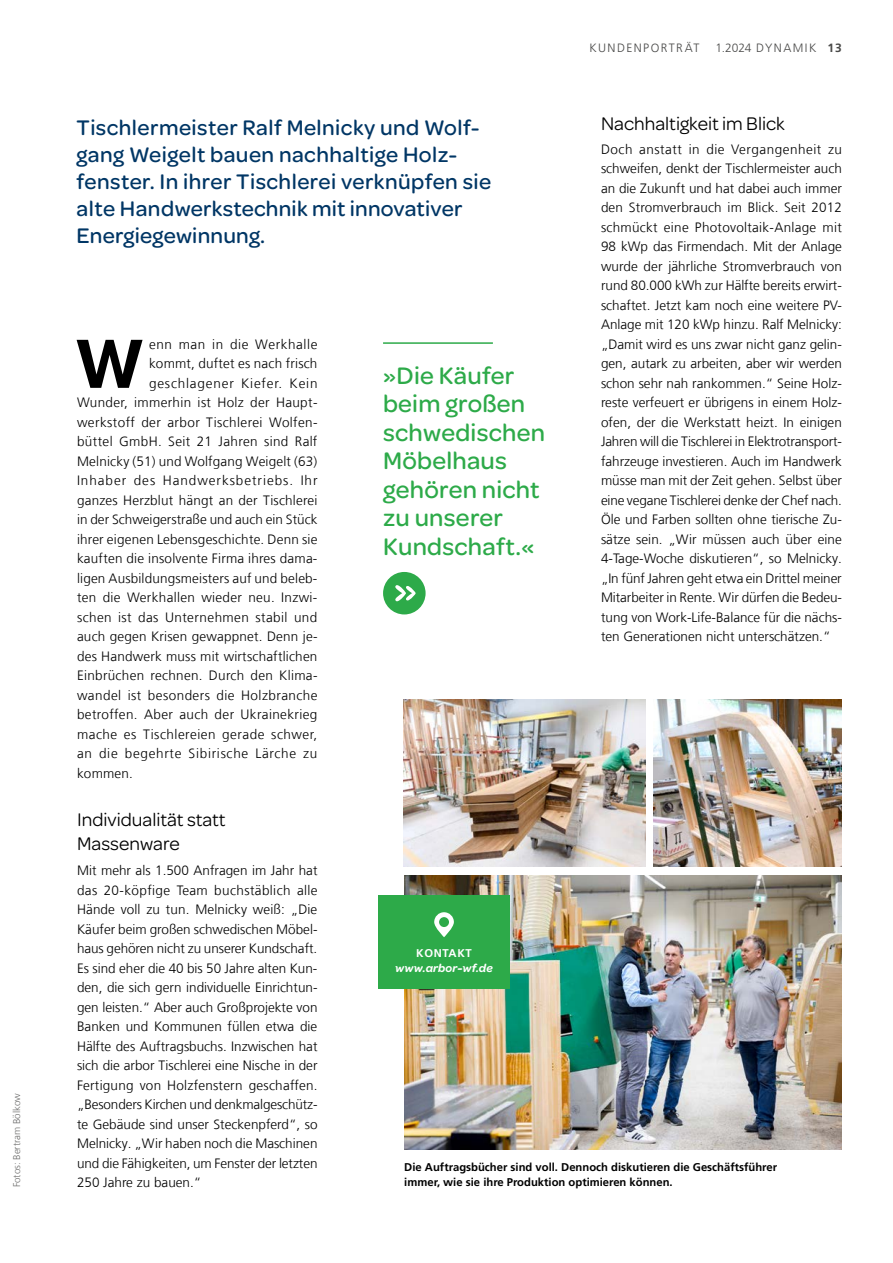
<style>
.page{position:relative;width:893px;height:1263px;background:#fff}
.page>*{position:absolute;margin:0;border:0;box-sizing:border-box;transform-origin:0 0}
.t1{font:700 72px "Proxima Nova";color:#000}
.t2{font:500 25.5px/28.5px "Omnes";letter-spacing:.01em;color:#2daa49}
.t3{font:500 22.5px/27px "Omnes";letter-spacing:.02em;color:#003665}
.t4{font:19.5px/24px "Omnes";color:#000}
.t5{font:300 13.5px/19.5px "Frutiger LT Com";letter-spacing:.015em;color:#000;text-align:justify}
.t6{font:300 13.5px "Frutiger LT Com";letter-spacing:.035em;color:#000}
.t7{font:300 13.5px "Frutiger LT Com";letter-spacing:.04em;color:#000}
.t8{font:300 13.5px "Frutiger LT Com";letter-spacing:.07em;color:#000}
.t9{font:300 13.5px "Frutiger LT Com";letter-spacing:.055em;color:#000}
.t10{font:300 13.5px "Frutiger LT Com";letter-spacing:.06em;color:#000}
.t11{font:300 13.5px "Frutiger LT Com";letter-spacing:.045em;color:#000}
.t12{font:300 12px "Frutiger LT Com";letter-spacing:.12em;color:#494948}
.t13{font:italic 600 12px "Omnes";letter-spacing:.01em;color:#fff}
.t14{font:700 11.25px/15px "Frutiger LT Com";color:#000}
.t15{font:700 11.25px "Frutiger LT Com";letter-spacing:.06em;color:#fff}
.t16{font:300 9.75px "Frutiger LT Com";color:#6f6f6e}
.s1{font-weight:700}
</style>
<div class="page">
<hr style="left:383px;top:342px;width:110px;height:2px;background:#2daa49">
<div style="left:383px;top:572px;width:43px;height:42px;background:#2daa49;border-radius:50%"></div>
<svg style="left:395px;top:585px;width:21px;height:16px"></svg>
<img style="left:404px;top:875px;width:438px;height:274px">
<img style="left:404px;top:700px;width:241px;height:167px">
<img style="left:654px;top:700px;width:188px;height:167px">
<div style="left:378px;top:895px;width:132px;height:93px;background:#2daa49"></div>
<svg style="left:434px;top:912px;width:20px;height:25px"></svg>
<p class="t16" style="left:11px;top:1187px;width:96px;rotate:-90deg">Fotos: Bertram Bölkow</p>
<p class="t12" style="left:589px;top:40px;width:112px">KUNDENPORTRÄT</p>
<p class="t12" style="left:716px;top:40px;width:128px">1.2024 DYNAMIK <span class="s1">13</span></p>
<h3 class="t4" style="left:601px;top:111px;width:185px">Nachhaltigkeit im Blick</h3>
<p class="t5" style="left:601px;top:139px;width:243px">Doch anstatt in die Vergangenheit zu schweifen, denkt der Tischlermeister auch an die Zukunft und hat dabei auch immer den Stromverbrauch im Blick. Seit 2012 schmückt eine Photovoltaik-Anlage mit 98 kWp das Firmendach. Mit der Anlage wurde der jährliche Stromverbrauch von rund 80.000 kWh zur Hälfte bereits erwirt&shy;schaftet. Jetzt kam noch eine weitere PV-Anlage mit 120 kWp hinzu. Ralf Melnicky: „Damit wird es uns zwar nicht ganz gelin&shy;gen, autark zu arbeiten, aber wir werden schon sehr nah rankommen.“ Seine Holz&shy;reste verfeuert er übrigens in einem Holz&shy;ofen, der die Werkstatt heizt. In einigen Jahren will die Tischlerei in Elektrotransport&shy;fahrzeuge investieren. Auch im Handwerk müsse man mit der Zeit gehen. Selbst über eine vegane Tischlerei denke der Chef nach.<br>Öle und Farben sollten ohne tierische Zu&shy;sätze sein. „Wir müssen auch über eine 4-Tage-Woche diskutieren“, so Melnicky. „In fünf Jahren geht etwa ein Drittel meiner Mitarbeiter in Rente. Wir dürfen die Bedeu&shy;tung von Work-Life-Balance für die nächs&shy;ten Generationen nicht unterschätzen.“</p>
<h3 class="t3" style="left:77px;top:113px;width:416px">Tischlermeister Ralf Melnicky und Wolf&shy;gang Weigelt bauen nachhaltige Holz&shy;fenster. In ihrer Tischlerei verknüpfen sie alte Handwerkstechnik mit innovativer Energiegewinnung.</h3>
<p class="t11" style="left:149px;top:336px;width:170px">enn man in die Werkhalle</p>
<p class="t5" style="left:149px;top:354px;width:170px">kommt, duftet es nach frisch</p>
<p class="t10" style="left:149px;top:375px;width:170px">geschlagener Kiefer. Kein</p>
<p class="t5" style="left:77px;top:393px;width:242px">Wunder, immerhin ist Holz der Haupt-</p>
<p class="t5" style="left:77px;top:412px;width:242px">werkstoff der arbor Tischlerei Wolfen-</p>
<p class="t5" style="left:77px;top:432px;width:242px">büttel GmbH. Seit 21 Jahren sind Ralf</p>
<p class="t5" style="left:77px;top:451px;width:242px">Melnicky (51) und Wolfgang Weigelt (63)</p>
<p class="t8" style="left:77px;top:473px;width:242px">Inhaber des Handwerksbetriebs. Ihr</p>
<p class="t5" style="left:77px;top:490px;width:242px">ganzes Herzblut hängt an der Tischlerei</p>
<p class="t5" style="left:77px;top:510px;width:242px">in der Schweigerstraße und auch ein Stück</p>
<p class="t5" style="left:77px;top:529px;width:242px">ihrer eigenen Lebensgeschichte. Denn sie</p>
<p class="t5" style="left:77px;top:549px;width:242px">kauften die insolvente Firma ihres dama-</p>
<p class="t5" style="left:77px;top:568px;width:242px">ligen Ausbildungsmeisters auf und beleb-</p>
<p class="t5" style="left:77px;top:588px;width:242px">ten die Werkhallen wieder neu. Inzwi-</p>
<p class="t5" style="left:77px;top:607px;width:242px">schen ist das Unternehmen stabil und</p>
<p class="t5" style="left:77px;top:627px;width:242px">auch gegen Krisen gewappnet. Denn je-</p>
<p class="t5" style="left:77px;top:646px;width:242px">des Handwerk muss mit wirtschaftlichen</p>
<p class="t5" style="left:77px;top:666px;width:242px">Einbrüchen rechnen. Durch den Klima-</p>
<p class="t6" style="left:77px;top:687px;width:242px">wandel ist besonders die Holzbranche</p>
<p class="t5" style="left:77px;top:705px;width:242px">betroffen. Aber auch der Ukrainekrieg</p>
<p class="t7" style="left:77px;top:726px;width:242px">mache es Tischlereien gerade schwer,</p>
<p class="t9" style="left:77px;top:746px;width:242px">an die begehrte Sibirische Lärche zu</p>
<p class="t5" style="left:77px;top:763px;width:57px">kommen.</p>
<h3 class="t4" style="left:77px;top:806px;width:150px">Individualität statt<br>Massenware</h3>
<p class="t5" style="left:77px;top:861px;width:242px">Mit mehr als 1.500 Anfragen im Jahr hat das 20-köpfige Team buchstäblich alle Hände voll zu tun. Melnicky weiß: „Die Käufer beim großen schwedischen Möbel&shy;haus gehören nicht zu unserer Kundschaft.<br>Es sind eher die 40 bis 50 Jahre alten Kun&shy;den, die sich gern individuelle Einrichtun&shy;gen leisten.“ Aber auch Großprojekte von Banken und Kommunen füllen etwa die Hälfte des Auftragsbuchs. Inzwischen hat sich die arbor Tischlerei eine Nische in der Fertigung von Holzfenstern geschaffen. „Besonders Kirchen und denkmalgeschütz&shy;te Gebäude sind unser Steckenpferd“, so Melnicky. „Wir haben noch die Maschinen und die Fähigkeiten, um Fenster der letzten 250 Jahre zu bauen.“</p>
<h1 class="t1" style="left:77px;top:310px;width:68px">W</h1>
<h2 class="t2" style="left:383px;top:360px;width:164px">»Die Käufer beim großen schwedischen<br>Möbelhaus gehören nicht zu unserer<br>Kundschaft.«</h2>
<p class="t15" style="left:416px;top:946px;width:57px">KONTAKT</p>
<p class="t13" style="left:395px;top:959px;width:99px">www.arbor-wf.de</p>
<p class="t14" style="left:404px;top:1160px;width:374px">Die Auftragsbücher sind voll. Dennoch diskutieren die Geschäftsführer immer, wie sie ihre Produktion optimieren können.</p>
</div>
